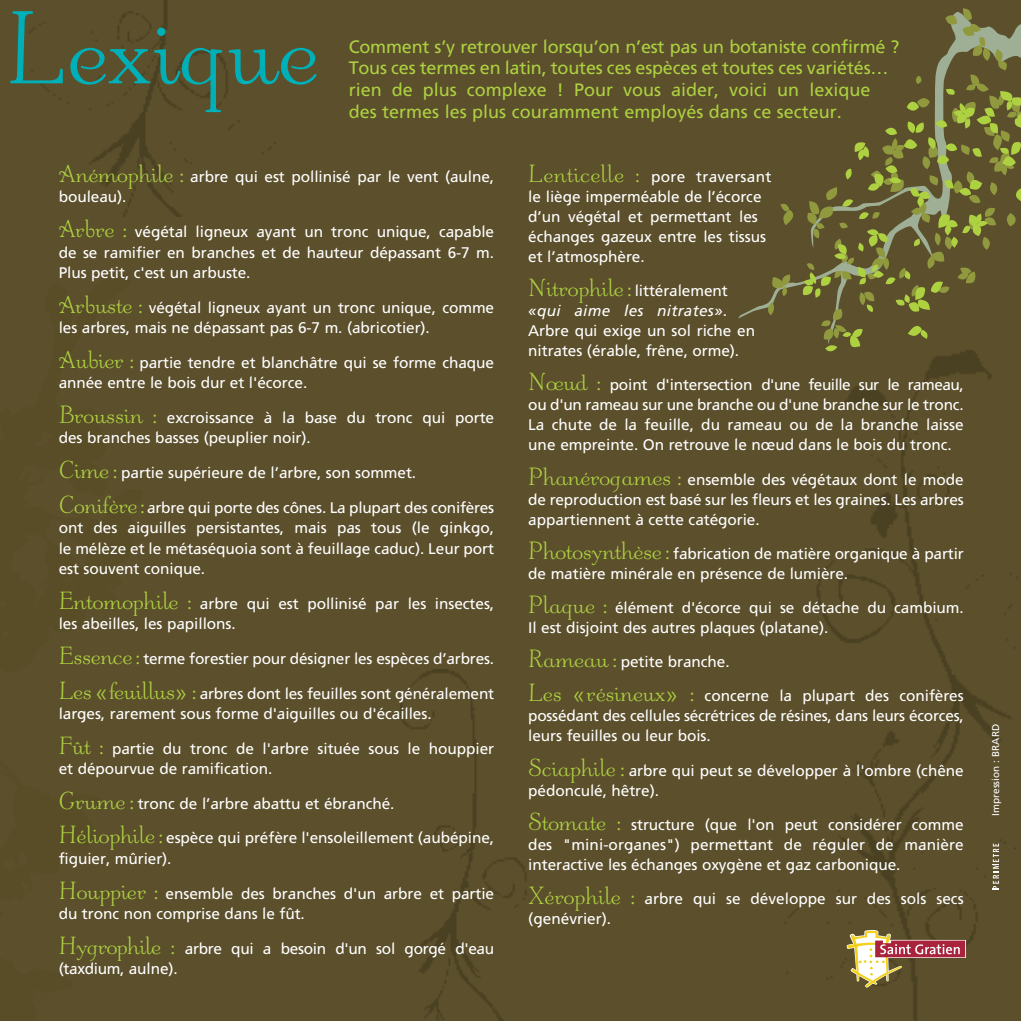
<style>
.page{position:relative;width:1021px;height:1021px;background:#fff}
.page>*{position:absolute;margin:0;border:0;box-sizing:border-box;transform-origin:0 0}
.t1{font:100px "OPTI Announcement";color:#00b0b9}
.t2{font:18px/21.6px "Freeway Roman 1";letter-spacing:-.01em;color:#add141}
.t3{font:15.4px/20px "Freeway Roman 1";letter-spacing:-.005em;color:#fff}
.t4{font:italic 15.4px "Freeway Roman";letter-spacing:.015em;color:#fff}
.t5{font:10px "Freeway Roman 1";color:#fff}
.s1{font-family:"OPTI Announcement";font-size:24px;color:#add141}
.s2{font-family:"Freeway";font-weight:300;font-size:24px;color:#add141}
.s3{font-family:"Freeway Roman 1";font-style:normal}
</style>
<div class="page">
<div style="left:0;top:0;width:1020px;height:1020px;background:#5c4f2c"></div>
<img style="left:785px;top:352px;width:233px;height:668px">
<svg style="left:992px;top:843px;width:7px;height:46px"></svg>
<svg style="left:780px;top:204px;width:13px;height:21px"></svg>
<svg style="left:767px;top:302px;width:7px;height:13px"></svg>
<svg style="left:772px;top:274px;width:18px;height:22px"></svg>
<svg style="left:802px;top:8px;width:218px;height:344px"></svg>
<svg style="left:846px;top:930px;width:120px;height:57px"></svg>
<h1 class="t1" style="left:5px;top:-6px;width:311px">Lexique</h1>
<p class="t2" style="left:349px;top:36px;width:552px">Comment s’y retrouver lorsqu’on n’est pas un botaniste confirmé ?<br>Tous ces termes en latin, toutes ces espèces et toutes ces variétés… rien de plus complexe ! Pour vous aider, voici un lexique des termes les plus couramment employés dans ce secteur.</p>
<p class="t3" style="left:59px;top:166px;width:437px"><span class="s1">Anémophile :</span> arbre qui est pollinisé par le vent (aulne, bouleau).</p>
<p class="t3" style="left:59px;top:221px;width:437px;text-align:justify"><span class="s1">Arbre :</span> végétal ligneux ayant un tronc unique, capable de se ramifier en branches et de hauteur dépassant 6-7 m.<br>Plus petit, c'est un arbuste.</p>
<p class="t3" style="left:59px;top:297px;width:437px"><span class="s1">Arbuste :</span> végétal ligneux ayant un tronc unique, comme les arbres, mais ne dépassant pas 6-7 m. (abricotier).</p>
<p class="t3" style="left:59px;top:352px;width:437px"><span class="s1">Aubier :</span> partie tendre et blanchâtre qui se forme chaque année entre le bois dur et l'écorce.</p>
<p class="t3" style="left:59px;top:407px;width:437px"><span class="s1">Broussin :</span> excroissance à la base du tronc qui porte des branches basses (peuplier noir).</p>
<p class="t3" style="left:59px;top:462px;width:359px"><span class="s1">Cime :</span> partie supérieure de l’arbre, son sommet.</p>
<p class="t3" style="left:59px;top:497px;width:437px;text-align:justify"><span class="s1">Conifère :</span> arbre qui porte des cônes. La plupart des conifères ont des aiguilles persistantes, mais pas tous (le ginkgo, le mélèze et le métaséquoia sont à feuillage caduc). Leur port est souvent conique.</p>
<p class="t3" style="left:59px;top:593px;width:437px"><span class="s1">Entomophile :</span> arbre qui est pollinisé par les insectes, les abeilles, les papillons.</p>
<p class="t3" style="left:59px;top:648px;width:437px"><span class="s1">Essence :</span> terme forestier pour désigner les espèces d’arbres.</p>
<p class="t3" style="left:59px;top:683px;width:437px"><span class="s1">Les</span> <span class="s2">«</span><span class="s1">feuillus</span><span class="s2">»</span> <span class="s1">:</span> arbres dont les feuilles sont généralement larges, rarement sous forme d'aiguilles ou d'écailles.</p>
<p class="t3" style="left:59px;top:738px;width:437px"><span class="s1">Fût :</span> partie du tronc de l'arbre située sous le houppier et dépourvue de ramification.</p>
<p class="t3" style="left:59px;top:793px;width:337px"><span class="s1">Grume :</span> tronc de l’arbre abattu et ébranché.</p>
<p class="t3" style="left:59px;top:827px;width:437px"><span class="s1">Héliophile :</span> espèce qui préfère l'ensoleillement (aubépine, figuier, mûrier).</p>
<p class="t3" style="left:59px;top:883px;width:437px"><span class="s1">Houppier :</span> ensemble des branches d'un arbre et partie du tronc non comprise dans le fût.</p>
<p class="t3" style="left:59px;top:938px;width:437px"><span class="s1">Hygrophile :</span> arbre qui a besoin d'un sol gorgé d'eau (taxdium, aulne).</p>
<p class="t3" style="left:528px;top:166px;width:245px"><span class="s1">Lenticelle :</span> pore traversant le liège imperméable de l’écorce d’un végétal et permettant les échanges gazeux entre les tissus et l’atmosphère.</p>
<p class="t3" style="left:528px;top:281px;width:201px"><span class="s1">Nitrophile :</span> littéralement</p>
<p class="t4" style="left:528px;top:302px;width:200px">«qui aime les nitrates»<span class="s3">.</span></p>
<p class="t3" style="left:528px;top:321px;width:228px">Arbre qui exige un sol riche en nitrates (érable, frêne, orme).</p>
<p class="t3" style="left:528px;top:375px;width:437px;text-align:justify"><span class="s1">Nœud :</span> point d'intersection d'une feuille sur le rameau, ou d'un rameau sur une branche ou d'une branche sur le tronc.<br>La chute de la feuille, du rameau ou de la branche laisse une empreinte. On retrouve le nœud dans le bois du tronc.</p>
<p class="t3" style="left:528px;top:469px;width:437px;text-align:justify"><span class="s1">Phanérogames :</span> ensemble des végétaux dont le mode de reproduction est basé sur les fleurs et les graines. Les arbres appartiennent à cette catégorie.</p>
<p class="t3" style="left:528px;top:543px;width:437px"><span class="s1">Photosynthèse :</span> fabrication de matière organique à partir de matière minérale en présence de lumière.</p>
<p class="t3" style="left:528px;top:597px;width:437px"><span class="s1">Plaque :</span> élément d'écorce qui se détache du cambium.<br>Il est disjoint des autres plaques (platane).</p>
<p class="t3" style="left:528px;top:652px;width:203px"><span class="s1">Rameau :</span> petite branche.</p>
<p class="t3" style="left:528px;top:686px;width:437px;text-align:justify"><span class="s1">Les</span> <span class="s2">«</span><span class="s1">résineux</span><span class="s2">»</span> <span class="s1">:</span> concerne la plupart des conifères possédant des cellules sécrétrices de résines, dans leurs écorces, leurs feuilles ou leur bois.</p>
<p class="t3" style="left:528px;top:760px;width:437px"><span class="s1">Sciaphile :</span> arbre qui peut se développer à l'ombre (chêne pédonculé, hêtre).</p>
<p class="t3" style="left:528px;top:814px;width:437px;text-align:justify"><span class="s1">Stomate :</span> structure (que l'on peut considérer comme des "mini-organes") permettant de réguler de manière interactive les échanges oxygène et gaz carbonique.</p>
<p class="t3" style="left:528px;top:888px;width:437px"><span class="s1">Xérophile :</span> arbre qui se développe sur des sols secs (genévrier).</p>
<p class="t5" style="left:989px;top:815px;width:93px;rotate:-90deg">Impression : BRARD</p>
</div>
